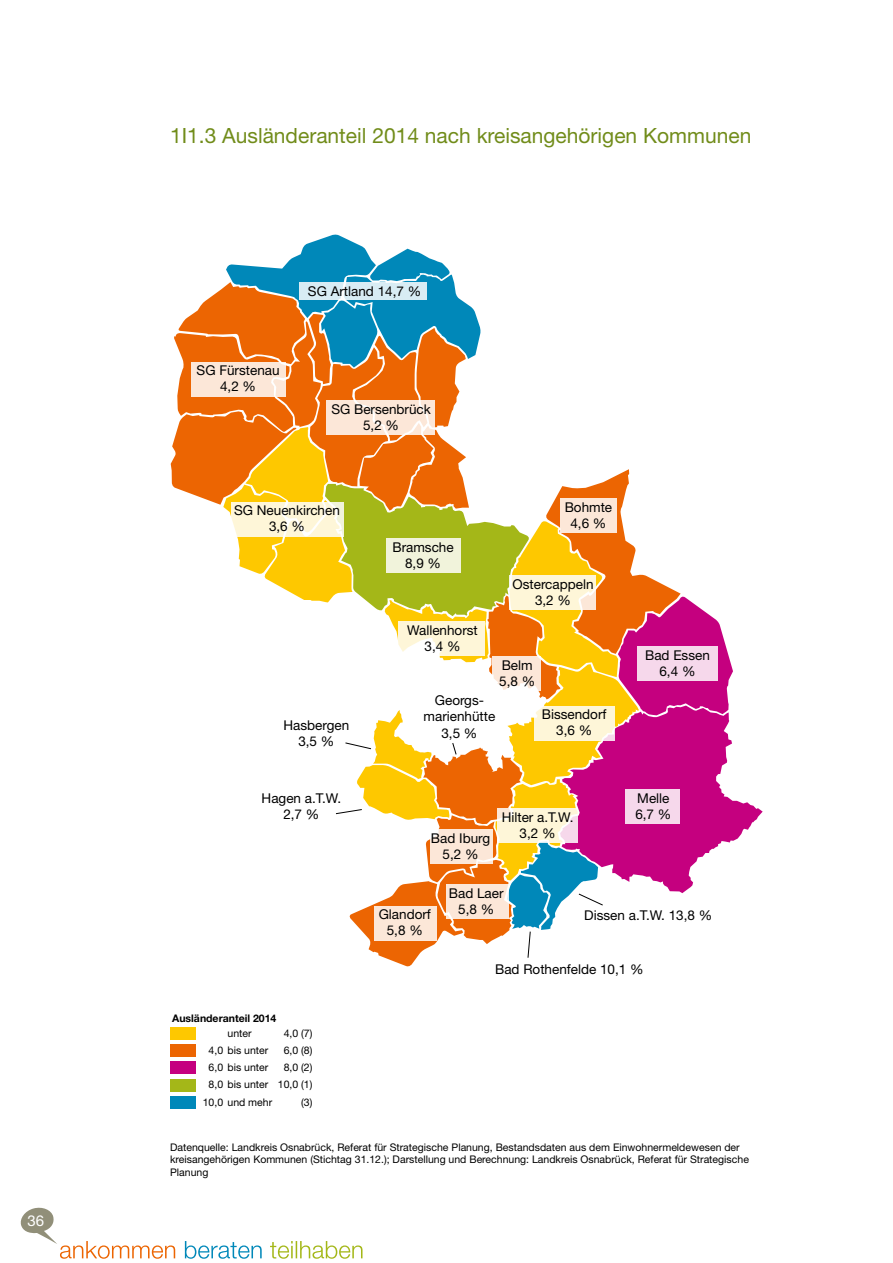
<style>
.page{position:relative;width:893px;height:1263px;background:#fff}
.page>*{position:absolute;margin:0;border:0;box-sizing:border-box;transform-origin:0 0}
.t1{font:21px "Helvetica Neue LT Std";color:#718c1a}
.t2{font:15px "Helvetica Neue LT Std";color:#fff}
.t3{font:13.5px/16.2px "Helvetica Neue LT Std";color:#000;text-align:center}
.t4{font:10.5px/12.6px "Helvetica Neue LT Std";color:#000}
.t5{font:700 10.5px "Helvetica Neue LT Std";color:#000}
</style>
<div class="page">
<svg style="left:270px;top:1241px;width:92px;height:18px"></svg>
<svg style="left:185px;top:1241px;width:77px;height:18px"></svg>
<svg style="left:20px;top:1207px;width:155px;height:52px"></svg>
<div style="left:170px;top:1027px;width:26px;height:13px;background:#fec800"></div>
<div style="left:170px;top:1044px;width:26px;height:13px;background:#ec6502"></div>
<div style="left:170px;top:1061px;width:26px;height:13px;background:#c5007f"></div>
<div style="left:170px;top:1079px;width:26px;height:12px;background:#a4b718"></div>
<div style="left:170px;top:1096px;width:26px;height:13px;background:#0088b9"></div>
<svg style="left:171px;top:234px;width:592px;height:733px"></svg>
<p class="t2" style="left:28px;top:1211px;width:18px">36</p>
<h1 class="t1" style="left:170px;top:123px;width:583px">1I1.3 Ausländeranteil 2014 nach kreisangehörigen Kommunen</h1>
<p class="t3" style="left:197px;top:362px;width:85px">SG Fürstenau<br>4,2 %</p>
<p class="t3" style="left:308px;top:282px;width:115px">SG Artland 14,7 %</p>
<p class="t3" style="left:331px;top:400px;width:101px">SG Bersenbrück<br>5,2 %</p>
<p class="t3" style="left:234px;top:502px;width:107px">SG Neuenkirchen<br>3,6 %</p>
<p class="t3" style="left:392px;top:539px;width:63px">Bramsche<br>8,9 %</p>
<p class="t3" style="left:407px;top:622px;width:72px">Wallenhorst<br>3,4 %</p>
<p class="t3" style="left:565px;top:499px;width:49px">Bohmte<br>4,6 %</p>
<p class="t3" style="left:513px;top:575px;width:83px">Ostercappeln<br>3,2 %</p>
<p class="t3" style="left:499px;top:657px;width:38px;text-align:left">Belm<br>5,8 %</p>
<p class="t3" style="left:284px;top:717px;width:67px">Hasbergen<br>3,5 %</p>
<p class="t3" style="left:424px;top:692px;width:73px">Georgs&shy;marienhütte<br>3,5 %</p>
<p class="t3" style="left:542px;top:706px;width:66px">Bissendorf<br>3,6 %</p>
<p class="t3" style="left:645px;top:647px;width:66px">Bad Essen<br>6,4 %</p>
<p class="t3" style="left:262px;top:790px;width:81px">Hagen a.T.W.<br>2,7 %</p>
<p class="t5" style="left:172px;top:1011px;width:106px">Ausländeranteil 2014</p>
<p class="t4" style="left:227px;top:1026px;width:26px">unter</p>
<p class="t4" style="left:284px;top:1026px;width:30px">4,0 (7)</p>
<p class="t4" style="left:209px;top:1044px;width:61px">4,0 bis unter</p>
<p class="t4" style="left:284px;top:1044px;width:30px">6,0 (8)</p>
<p class="t4" style="left:209px;top:1061px;width:61px">6,0 bis unter</p>
<p class="t4" style="left:284px;top:1061px;width:30px">8,0 (2)</p>
<p class="t4" style="left:209px;top:1078px;width:105px">8,0 bis unter 10,0 (1)</p>
<p class="t4" style="left:203px;top:1095px;width:71px">10,0 und mehr</p>
<p class="t4" style="left:301px;top:1095px;width:13px">(3)</p>
<p class="t3" style="left:431px;top:829px;width:61px">Bad Iburg<br>5,2 %</p>
<p class="t3" style="left:637px;top:789px;width:34px">Melle</p>
<p class="t3" style="left:502px;top:809px;width:73px">Hilter a.T.W.</p>
<p class="t3" style="left:635px;top:806px;width:38px">6,7 %</p>
<p class="t3" style="left:520px;top:825px;width:38px">3,2 %</p>
<p class="t3" style="left:379px;top:906px;width:54px">Glandorf<br>5,8 %</p>
<p class="t3" style="left:449px;top:885px;width:56px">Bad Laer<br>5,8 %</p>
<p class="t3" style="left:584px;top:907px;width:130px">Dissen a.T.W. 13,8 %</p>
<p class="t3" style="left:495px;top:961px;width:150px">Bad Rothenfelde 10,1 %</p>
<p class="t4" style="left:170px;top:1141px;width:580px">Datenquelle: Landkreis Osnabrück, Referat für Strategische Planung, Bestandsdaten aus dem Einwohnermeldewesen der kreisangehörigen Kommunen (Stichtag 31.12.); Darstellung und Berechnung: Landkreis Osnabrück, Referat für Strategische<br>Planung</p>
</div>
